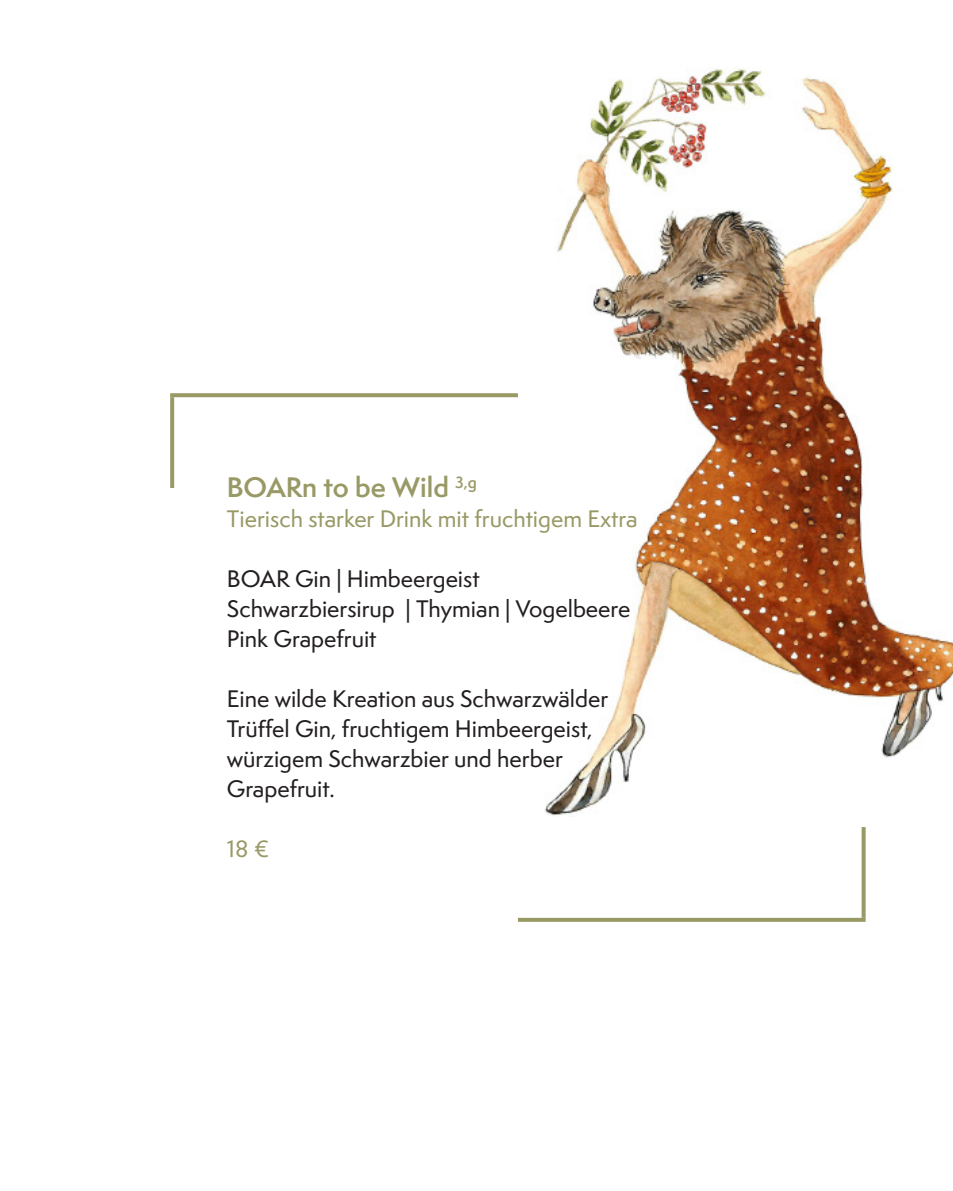
<style>
.page{position:relative;width:953px;height:1191px;background:#fff}
.page>*{position:absolute;margin:0;border:0;box-sizing:border-box;transform-origin:0 0}
.t1{font:600 26px "Semplicita Pro";color:#996}
.t2{font:500 22px "Semplicita Pro";color:#231f20}
.t3{font:500 22px "Semplicita Pro";color:#996}
</style>
<div class="page">
<img style="left:480px;top:69px;width:472px;height:747px">
<svg style="left:170px;top:393px;width:348px;height:4px"></svg>
<svg style="left:518px;top:917px;width:347px;height:4px"></svg>
<svg style="left:170px;top:397px;width:4px;height:91px"></svg>
<svg style="left:861px;top:827px;width:4px;height:90px"></svg>
<p class="t1" style="left:227px;top:468px;width:251px">BOARn to be Wild <sup>3,g</sup></p>
<p class="t3" style="left:227px;top:503px;width:412px">Tierisch starker Drink mit fruchtigem Extra</p>
<p class="t2" style="left:227px;top:563px;width:254px">BOAR Gin | Himbeergeist</p>
<p class="t2" style="left:227px;top:593px;width:405px">Schwarzbiersirup | Thymian | Vogelbeere</p>
<p class="t2" style="left:227px;top:623px;width:151px">Pink Grapefruit</p>
<p class="t2" style="left:227px;top:683px;width:383px">Eine wilde Kreation aus Schwarzwälder</p>
<p class="t2" style="left:227px;top:713px;width:367px">Trüffel Gin, fruchtigem Himbeergeist,</p>
<p class="t2" style="left:227px;top:743px;width:337px">würzigem Schwarzbier und herber</p>
<p class="t2" style="left:227px;top:773px;width:109px">Grapefruit.</p>
<p class="t3" style="left:227px;top:833px;width:44px">18 €</p>
</div>
